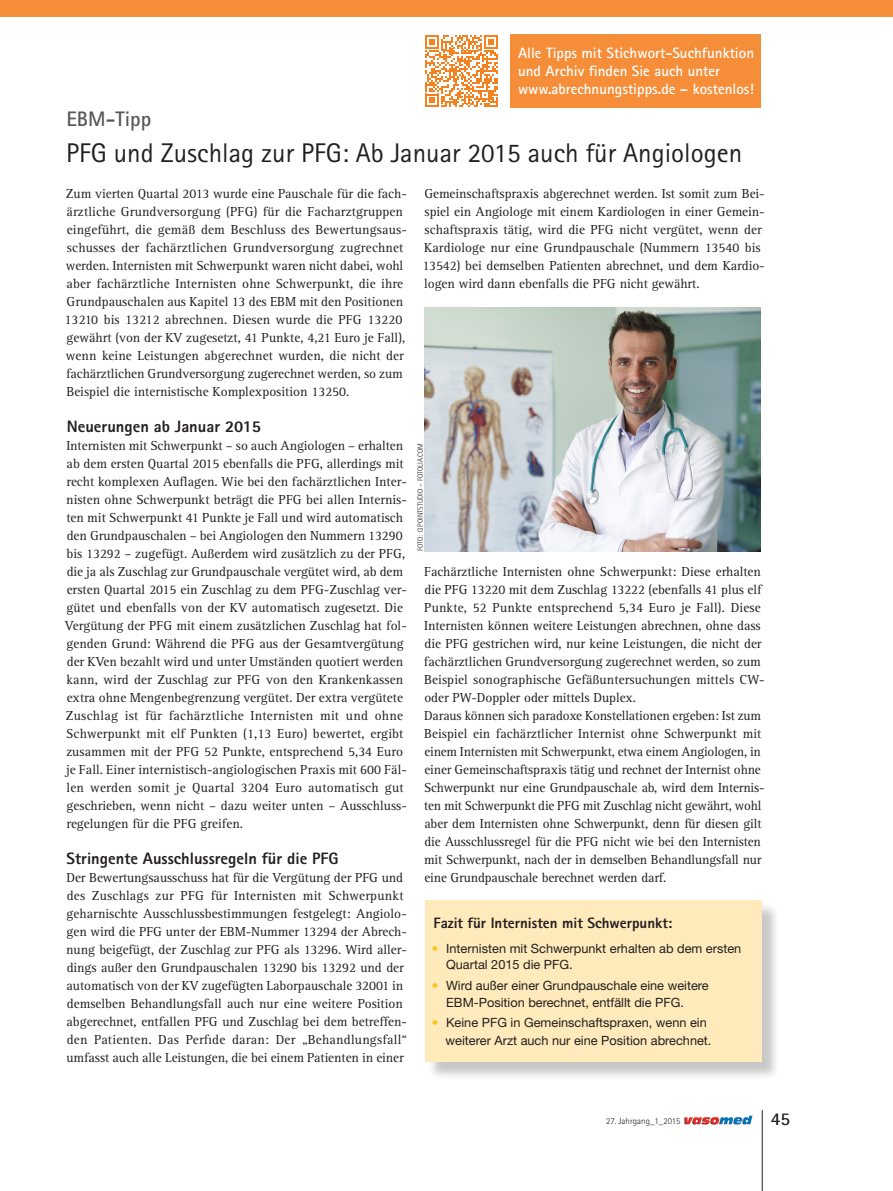
<style>
.page{position:relative;width:893px;height:1191px;background:#fff}
.page>*{position:absolute;margin:0;border:0;box-sizing:border-box;transform-origin:0 0}
.Mosaik_Überschrift{font:27px "Rotis Sans Serif Std";color:#231f20}
.Mosaik_Dachzeile{font:700 21px "Rotis Sans Serif Std";color:#57585a}
.t1{font:700 18px "Rotis Sans Serif Std";color:#231f20}
._03_Sub_11_Kopie{font:800 16.5px "Rotis Sans Serif Std";color:#231f20}
.t2{font:700 15px/18px "Rotis Sans Serif Std";color:#fff}
._03_Sub_10_Mosaik{font:800 15px "Rotis Sans Serif Std";color:#231f20}
.Mosik_Fließtext{font:13.5px/18px "Rotis Serif Std";color:#231f20}
.Wichtig_Aufzählung{font:12.75px/16.5px "Helvetica Neue LT Std";color:#231f20}
.t3{font:300 9px "Rotis Sans Serif Std";color:#231f20}
._03_Bildunterschrift{font:300 7.5px "Rotis Sans Serif Std";color:#231f20}
.s1{color:#fec210}
</style>
<div class="page">
<img style="left:684px;top:1115px;width:68px;height:9px">
<hr style="left:762px;top:1110px;width:1px;height:81px;background:#231f20">
<div style="left:0;top:0;width:893px;height:17px;background:#f68d38"></div>
<div style="left:427px;top:902px;width:353px;height:178px;background:#231f20;opacity:.25"></div>
<div style="left:425px;top:900px;width:336px;height:162px;background:#feeaba"></div>
<div style="left:511px;top:34px;width:250px;height:73px;background:#f68d38"></div>
<svg style="left:425px;top:35px;width:73px;height:72px"></svg>
<img style="left:425px;top:308px;width:336px;height:243px">
<p class="t2" style="left:518px;top:44px;width:238px">Alle Tipps mit Stichwort-Suchfunktion und Archiv finden Sie auch unter www.abrechnungstipps.de – kostenlos!</p>
<p class="Mosaik_Dachzeile" style="left:66px;top:106px;width:86px">EBM-Tipp</p>
<p class="Mosaik_Überschrift" style="left:66px;top:137px;width:677px">PFG und Zuschlag zur PFG: Ab Januar 2015 auch für Angiologen</p>
<p class="Mosik_Fließtext" style="left:65px;top:185px;width:344px">Zum vierten Quartal 2013 wurde eine Pauschale für die fach&shy;ärztliche Grundversorgung (PFG) für die Facharztgruppen eingeführt, die gemäß dem Beschluss des Bewertungsaus&shy;schusses der fachärztlichen Grundversorgung zugrechnet werden. Internisten mit Schwerpunkt waren nicht dabei, wohl aber fachärztliche Internisten ohne Schwerpunkt, die ihre Grundpauschalen aus Kapitel 13 des EBM mit den Positionen 13210 bis 13212 abrechnen. Diesen wurde die PFG 13220 gewährt (von der KV zugesetzt, 41 Punkte, 4,21 Euro je Fall), wenn keine Leistungen abgerechnet wurden, die nicht der fachärztlichen Grundversorgung zugerechnet werden, so zum Beispiel die internistische Komplexposition 13250.</p>
<p class="_03_Sub_11_Kopie" style="left:67px;top:416px;width:196px">Neuerungen ab Januar 2015</p>
<p class="Mosik_Fließtext" style="left:65px;top:437px;width:343px">Internisten mit Schwerpunkt – so auch Angiologen – erhalten ab dem ersten Quartal 2015 ebenfalls die PFG, allerdings mit recht komplexen Auflagen. Wie bei den fachärztlichen Inter&shy;nisten ohne Schwerpunkt beträgt die PFG bei allen Internis&shy;ten mit Schwerpunkt 41 Punkte je Fall und wird automatisch den Grundpauschalen – bei Angiologen den Nummern 13290 bis 13292 – zugefügt. Außerdem wird zusätzlich zu der PFG, die ja als Zuschlag zur Grundpauschale vergütet wird, ab dem ersten Quartal 2015 ein Zuschlag zu dem PFG-Zuschlag ver&shy;gütet und ebenfalls von der KV automatisch zugesetzt. Die Vergütung der PFG mit einem zusätzlichen Zuschlag hat fol&shy;genden Grund: Während die PFG aus der Gesamtvergütung der KVen bezahlt wird und unter Umständen quotiert werden kann, wird der Zuschlag zur PFG von den Krankenkassen extra ohne Mengenbegrenzung vergütet. Der extra vergütete Zuschlag ist für fachärztliche Internisten mit und ohne Schwerpunkt mit elf Punkten (1,13 Euro) bewertet, ergibt zusammen mit der PFG 52 Punkte, entsprechend 5,34 Euro je Fall. Einer internistisch-angiologischen Praxis mit 600 Fäl&shy;len werden somit je Quartal 3204 Euro automatisch gut geschrieben, wenn nicht – dazu weiter unten – Ausschluss&shy;regelungen für die PFG greifen.</p>
<p class="_03_Sub_11_Kopie" style="left:67px;top:848px;width:273px">Stringente Ausschlussregeln für die PFG</p>
<p class="Mosik_Fließtext" style="left:66px;top:869px;width:342px">Der Bewertungsausschuss hat für die Vergütung der PFG und des Zuschlags zur PFG für Internisten mit Schwerpunkt geharnischte Ausschlussbestimmungen festgelegt: Angiolo&shy;gen wird die PFG unter der EBM-Nummer 13294 der Abrech&shy;nung beigefügt, der Zuschlag zur PFG als 13296. Wird aller&shy;dings außer den Grundpauschalen 13290 bis 13292 und der automatisch von der KV zugefügten Laborpauschale 32001 in demselben Behandlungsfall auch nur eine weitere Position abgerechnet, entfallen PFG und Zuschlag bei dem betreffen&shy;den Patienten. Das Perfide daran: Der „Behandlungsfall“ umfasst auch alle Leistungen, die bei einem Patienten in einer</p>
<p class="Mosik_Fließtext" style="left:422px;top:185px;width:344px">Gemeinschaftspraxis abgerechnet werden. Ist somit zum Bei&shy;spiel ein Angiologe mit einem Kardiologen in einer Gemein&shy;schaftspraxis tätig, wird die PFG nicht vergütet, wenn der Kardiologe nur eine Grundpauschale (Nummern 13540 bis 13542) bei demselben Patienten abrechnet, und dem Kardio&shy;logen wird dann ebenfalls die PFG nicht gewährt.</p>
<p class="_03_Bildunterschrift" style="left:416px;top:551px;width:110px;rotate:-90deg">FOTO: GPOINTSTUDIO – FOTOLIA.COM</p>
<p class="Mosik_Fließtext" style="left:424px;top:563px;width:342px">Fachärztliche Internisten ohne Schwerpunkt: Diese erhalten die PFG 13220 mit dem Zuschlag 13222 (ebenfalls 41 plus elf Punkte, 52 Punkte entsprechend 5,34 Euro je Fall). Diese Internisten können weitere Leistungen abrechnen, ohne dass die PFG gestrichen wird, nur keine Leistungen, die nicht der fachärztlichen Grundversorgung zugerechnet werden, so zum Beispiel sonographische Gefäßuntersuchungen mittels CW&shy;oder PW-Doppler oder mittels Duplex.</p>
<p class="Mosik_Fließtext" style="left:424px;top:707px;width:342px">Daraus können sich paradoxe Konstellationen ergeben: Ist zum Beispiel ein fachärztlicher Internist ohne Schwerpunkt mit einem Internisten mit Schwerpunkt, etwa einem Angiologen, in einer Gemeinschaftspraxis tätig und rechnet der Internist ohne Schwerpunkt nur eine Grundpauschale ab, wird dem Internis&shy;ten mit Schwerpunkt die PFG mit Zuschlag nicht gewährt, wohl aber dem Internisten ohne Schwerpunkt, denn für diesen gilt die Ausschlussregel für die PFG nicht wie bei den Internisten mit Schwerpunkt, nach der in demselben Behandlungsfall nur eine Grundpauschale berechnet werden darf.</p>
<p class="_03_Sub_10_Mosaik" style="left:433px;top:913px;width:240px">Fazit für Internisten mit Schwerpunkt:</p>
<p class="Wichtig_Aufzählung" style="left:446px;top:939px;width:297px;text-indent:-14px"><span class="s1">•</span> Internisten mit Schwerpunkt erhalten ab dem ersten<br>Quartal 2015 die PFG.</p>
<p class="Wichtig_Aufzählung" style="left:446px;top:977px;width:264px;text-indent:-14px"><span class="s1">•</span> Wird außer einer Grundpauschale eine weitere<br>EBM-Position berechnet, entfällt die PFG.</p>
<p class="Wichtig_Aufzählung" style="left:446px;top:1013px;width:267px;line-height:18px;text-indent:-14px"><span class="s1">•</span> Keine PFG in Gemeinschaftspraxen, wenn ein weiterer Arzt auch nur eine Position abrechnet.</p>
<p class="t3" style="left:606px;top:1115px;width:76px">27. Jahrgang_1_2015</p>
<p class="t1" style="left:771px;top:1107px;width:21px">45</p>
</div>
